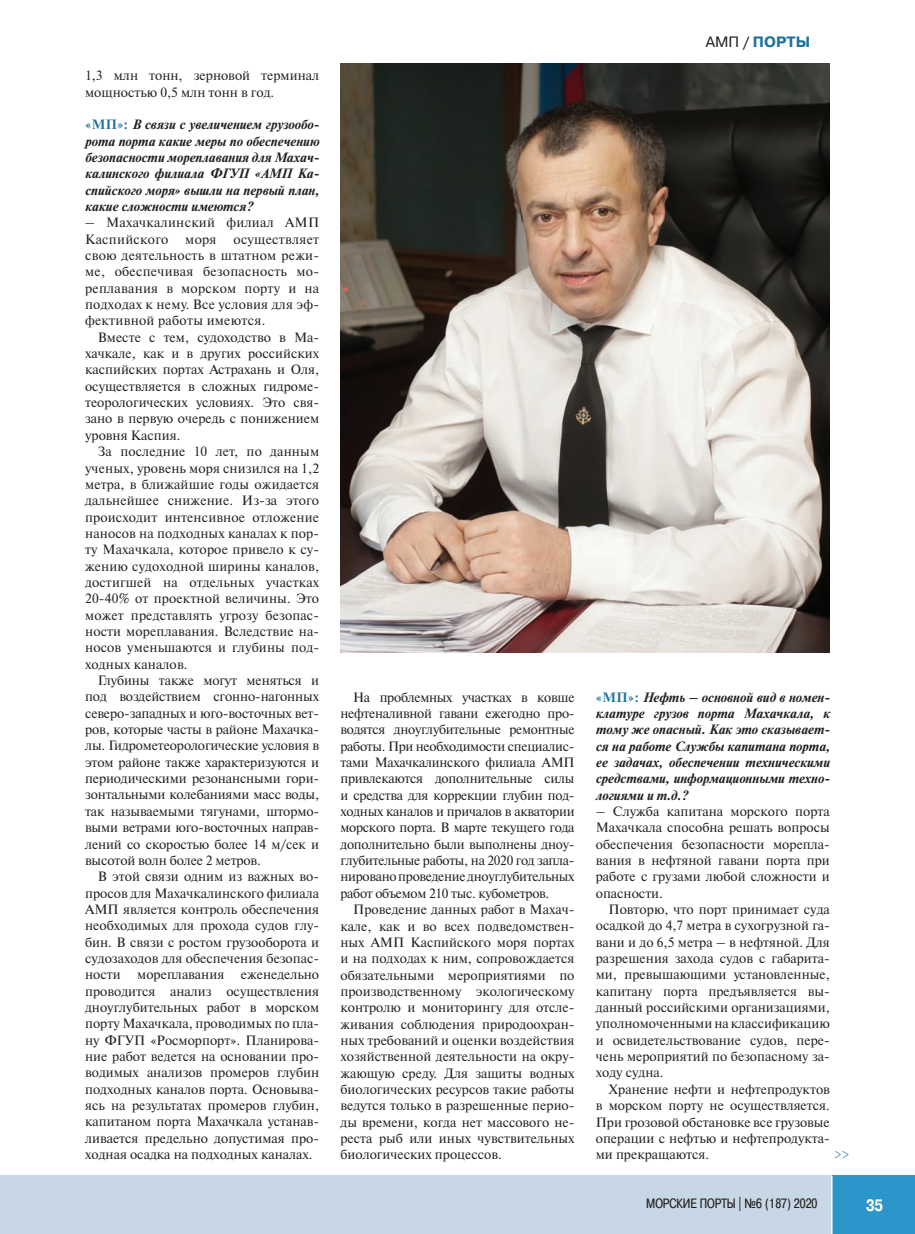
<style>
.page{position:relative;width:915px;height:1234px;background:#fff}
.page>*{position:absolute;margin:0;border:0;box-sizing:border-box;transform-origin:0 0}
.t1{font:700 16.5px "Pragmatica Cond C";color:#fff}
.t2{font:700 15px "Pragmatica C";color:#1e719a}
.t3{font:13.5px/16.4px "Newton C";letter-spacing:-.01em;color:#231f20;text-align:justify}
.t4{font:italic 700 13.5px/16.4px "Newton C";color:#231f20;text-align:justify}
.t5{font:13.5px/16.4px "Newton C";letter-spacing:.02em;color:#231f20}
.t6{font:13.5px "Pragmatica Cond C";color:#231f20}
.t7{font:12px "Newton C";color:#1e719a}
.s1{font-style:normal;color:#1e719a}
.s2{font-weight:400;color:#231f20}
.s3{color:#231f20}
</style>
<div class="page">
<div style="left:1px;top:1175px;width:913px;height:58px;background:#c8d7e6"></div>
<div style="left:832px;top:1175px;width:82px;height:58px;background:#2c95ca"></div>
<hr style="left:830px;top:1175px;width:2px;height:58px;background:#fff">
<hr style="left:0;top:1175px;width:2px;height:58px;background:#c8d7e6">
<img style="left:340px;top:64px;width:489px;height:588px">
<p class="t3" style="left:85px;top:67px;width:235px">1,3 млн тонн, зерновой терминал мощностью 0,5 млн тонн в год.</p>
<p class="t4" style="left:85px;top:116px;width:235px"><span class="s1">«МП»:</span> В связи с увеличением грузообо&shy;рота порта какие меры по обеспечению безопасности мореплавания для Махач&shy;калинского филиала ФГУП «АМП Ка&shy;спийского моря» вышли на первый план, какие сложности имеются?</p>
<p class="t5" style="left:85px;top:214px;width:235px">– Махачкалинский филиал АМП<br>Каспийского</p>
<p class="t3" style="left:185px;top:231px;width:33px">моря</p>
<p class="t3" style="left:85px;top:231px;width:235px;text-indent:148px">осуществляет свою деятельность в штатном режи&shy;ме, обеспечивая безопасность мо&shy;реплавания в морском порту и на подходах к нему. Все условия для эф&shy;фективной работы имеются.</p>
<p class="t3" style="left:85px;top:329px;width:235px;text-indent:13px">Вместе с тем, судоходство в Ма&shy;хачкале, как и в других российских каспийских портах Астрахань и Оля, осуществляется в сложных гидроме&shy;теорологических условиях. Это свя&shy;зано в первую очередь с понижением уровня Каспия.</p>
<p class="t3" style="left:85px;top:443px;width:235px;text-indent:13px">За последние 10 лет, по данным ученых, уровень моря снизился на 1,2 метра, в ближайшие годы ожидается дальнейшее снижение. Из-за этого происходит интенсивное отложение наносов на подходных каналах к пор&shy;ту Махачкала, которое привело к су&shy;жению судоходной ширины каналов, достигшей на отдельных участках 20-40% от проектной величины. Это может представлять угрозу безопас&shy;ности мореплавания. Вследствие на&shy;носов уменьшаются и глубины под&shy;ходных каналов.</p>
<p class="t3" style="left:85px;top:672px;width:235px;text-align:left;text-indent:13px">Глубины также могут меняться и под воздействием сгонно-нагонных северо-западных и юго-восточных вет&shy;ров, которые часты в районе Махачка&shy;лы. Гидрометеорологические условия в этом районе также характеризуются и периодическими резонансными гори&shy;зонтальными колебаниями масс воды, так называемыми тягунами, штормо&shy;выми ветрами юго-восточных направ&shy;лений со скоростью более 14 м/сек и высотой волн более 2 метров.</p>
<p class="t3" style="left:85px;top:868px;width:235px;text-indent:13px">В этой связи одним из важных во&shy;просов для Махачкалинского филиала АМП является контроль обеспечения необходимых для прохода судов глу&shy;бин. В связи с ростом грузооборота и судозаходов для обеспечения безопас&shy;ности мореплавания еженедельно проводится анализ осуществления дноуглубительных работ в морском порту Махачкала, проводимых по пла&shy;ну ФГУП «Росморпорт». Планирова&shy;ние работ ведется на основании про&shy;водимых анализов промеров глубин подходных каналов порта. Основыва&shy;ясь на результатах промеров глубин, капитаном порта Махачкала устанав&shy;ливается предельно допустимая про&shy;ходная осадка на подходных каналах.</p>
<p class="t2" style="left:705px;top:33px;width:106px"><span class="s2">АМП</span> <span class="s3">/</span> порты</p>
<p class="t3" style="left:340px;top:688px;width:235px;text-align:left;text-indent:13px">На проблемных участках в ковше нефтеналивной гавани ежегодно про&shy;водятся дноуглубительные ремонтные работы. При необходимости специалис&shy;тами Махачкалинского филиала АМП привлекаются дополнительные силы и средства для коррекции глубин под&shy;ходных каналов и причалов в акватории морского порта. В марте текущего года дополнительно были выполнены дноу&shy;глубительные работы, на 2020 год запла&shy;нировано проведение дноуглубительных работ объемом 210 тыс. кубометров.</p>
<p class="t3" style="left:340px;top:901px;width:235px;text-indent:13px">Проведение данных работ в Махач&shy;кале, как и во всех подведомствен&shy;ных АМП Каспийского моря портах и на подходах к ним, сопровождается обязательными мероприятиями по производственному экологическому контролю и мониторингу для отсле&shy;живания соблюдения природоохран&shy;ных требований и оценки воздействия хозяйственной деятельности на окру&shy;жающую среду. Для защиты водных биологических ресурсов такие работы ведутся только в разрешенные перио&shy;ды времени, когда нет массового не&shy;реста рыб или иных чувствительных биологических процессов.</p>
<p class="t4" style="left:595px;top:688px;width:235px"><span class="s1">«МП»:</span> Нефть – основной вид в номен&shy;клатуре грузов порта Махачкала, к тому же опасный. Как это сказывает&shy;ся на работе Службы капитана порта, ее задачах, обеспечении техническими средствами, информационными техно&shy;логиями и т.д.?</p>
<p class="t3" style="left:595px;top:803px;width:235px">– Служба капитана морского порта Махачкала способна решать вопросы обеспечения безопасности морепла&shy;вания в нефтяной гавани порта при работе с грузами любой сложности и опасности.</p>
<p class="t3" style="left:595px;top:901px;width:235px;text-indent:13px">Повторю, что порт принимает суда осадкой до 4,7 метра в сухогрузной га&shy;вани и до 6,5 метра – в нефтяной. Для разрешения захода судов с габарита&shy;ми, превышающими установленные, капитану порта предъявляется вы&shy;данный российскими организациями, уполномоченными на классификацию и освидетельствование судов, пере&shy;чень мероприятий по безопасному за&shy;ходу судна.</p>
<p class="t3" style="left:595px;top:1080px;width:235px;text-indent:13px">Хранение нефти и нефтепродуктов в морском порту не осуществляется.<br>При грозовой обстановке все грузовые операции с нефтью и нефтепродукта&shy;ми прекращаются.</p>
<p class="t7" style="left:833px;top:1148px;width:17px">&gt;&gt;</p>
<p class="t6" style="left:646px;top:1195px;width:173px">морские порты | №6 (187) 2020</p>
<p class="t1" style="left:865px;top:1195px;width:19px">35</p>
</div>
